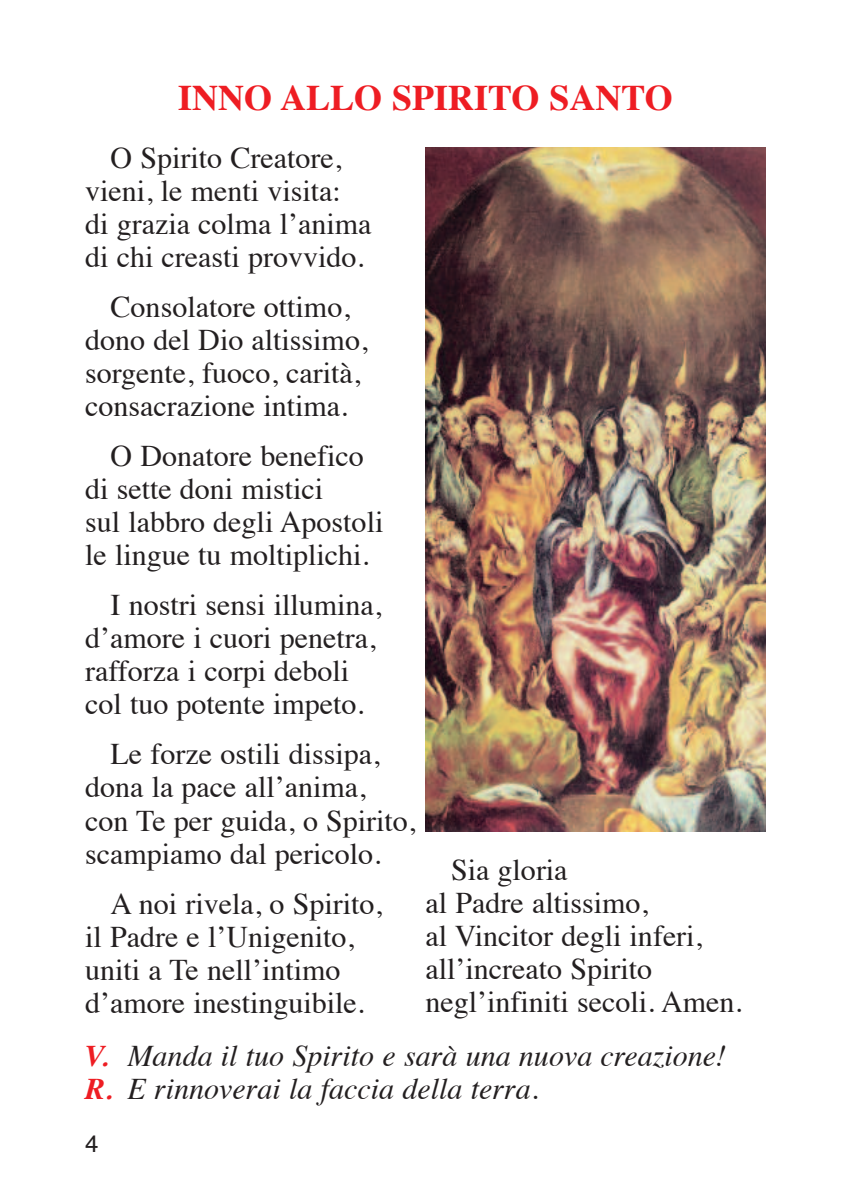
<style>
.page{position:relative;width:851px;height:1191px;background:#fff}
.page>*{position:absolute;margin:0;border:0;box-sizing:border-box;transform-origin:0 0}
.t1{font:700 36px "Times";color:#ee1d23}
.t2{font:30px/33px "Times";color:#231f20}
.t3{font:italic 30px/33px "Times";color:#231f20}
.t4{font:24px "Helvetica";color:#231f20}
.s1{font-weight:700;color:#ee1d23}
</style>
<div class="page">
<img style="left:425px;top:147px;width:340px;height:684px">
<p class="t1" style="left:178px;top:83px;width:496px">INNO ALLO SPIRITO SANTO</p>
<p class="t2" style="left:85px;top:144px;width:288px;text-indent:26px">O Spirito Creatore, vieni, le menti visita: di grazia colma l’anima di chi creasti provvido.</p>
<p class="t2" style="left:85px;top:293px;width:284px;text-indent:26px">Consolatore ottimo, dono del Dio altissimo, sorgente, fuoco, carità, consacrazione intima.</p>
<p class="t2" style="left:85px;top:442px;width:300px;text-indent:26px">O Donatore benefico di sette doni mistici<br>sul labbro degli Apostoli le lingue tu moltiplichi.</p>
<p class="t2" style="left:85px;top:591px;width:298px;text-indent:26px">I nostri sensi illumina, d’amore i cuori penetra, rafforza i corpi deboli col tuo potente impeto.</p>
<p class="t2" style="left:85px;top:740px;width:332px;text-indent:26px">Le forze ostili dissipa, dona la pace all’anima, con Te per guida, o Spirito, scampiamo dal pericolo.</p>
<p class="t2" style="left:85px;top:889px;width:298px;text-indent:26px">A noi rivela, o Spirito, il Padre e l’Unigenito, uniti a Te nell’intimo d’amore inestinguibile.</p>
<p class="t3" style="left:85px;top:1042px;width:642px"><span class="s1">V.</span> Manda il tuo Spirito e sarà una nuova creazione!<br><span class="s1">R.</span> E rinnoverai la faccia della terra.</p>
<p class="t2" style="left:425px;top:856px;width:318px;text-indent:26px">Sia gloria<br>al Padre altissimo,<br>al Vincitor degli inferi, all’increato Spirito negl’infiniti secoli. Amen.</p>
<p class="t4" style="left:85px;top:1133px;width:15px">4</p>
</div>
